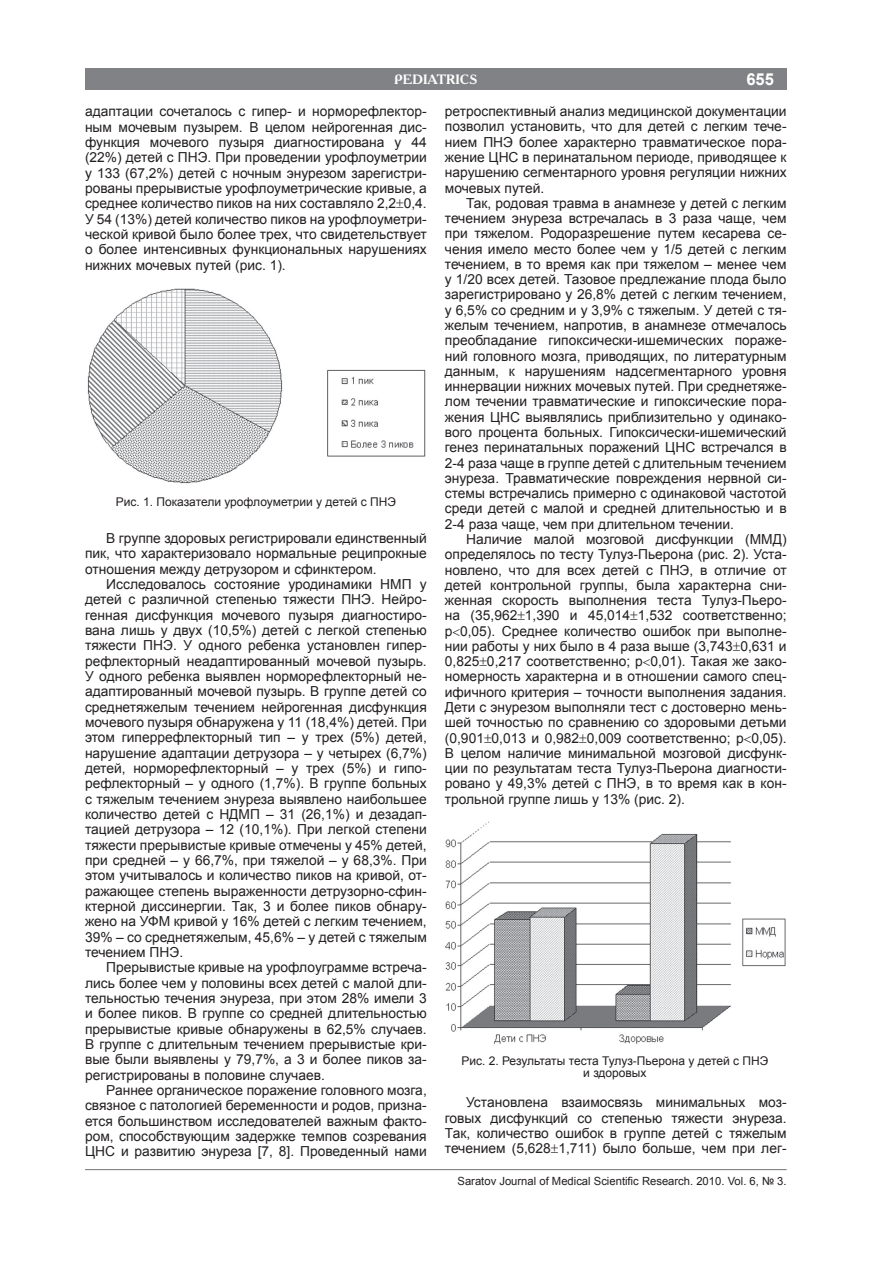
<style>
.page{position:relative;width:893px;height:1263px;background:#fff}
.page>*{position:absolute;margin:0;border:0;box-sizing:border-box;transform-origin:0 0}
.t1{font:700 16.5px "Arial";color:#fff}
.t2{font:13.8px/15.3px "Arial";color:#231f20;text-align:justify}
.t3{font:700 13.5px "Academy C";color:#fff}
.t4{font:12px/12px "Arial";color:#231f20;text-align:center}
.t5{font:11.25px "Arial";color:#231f20}
</style>
<div class="page">
<hr style="left:85px;top:1169px;width:702px;height:1px;background:#808285">
<div style="left:85px;top:68px;width:702px;height:21px;background:#808285"></div>
<img style="left:87px;top:288px;width:339px;height:196px">
<img style="left:445px;top:821px;width:340px;height:223px">
<p class="t1" style="left:746px;top:68px;width:29px">655</p>
<p class="t3" style="left:394px;top:71px;width:85px">PEDIATRICS</p>
<p class="t2" style="left:85px;top:104px;width:343px">адаптации сочеталось с гипер- и норморефлектор&shy;ным мочевым пузырем. В целом нейрогенная дис&shy;функция мочевого пузыря диагностирована у 44 (22%) детей с ПНЭ. При проведении урофлоуметрии у 133 (67,2%) детей с ночным энурезом зарегистри&shy;рованы прерывистые урофлоуметрические кривые, а среднее количество пиков на них составляло 2,2 0,4.<br>У 54 (13%) детей количество пиков на урофлоуметри&shy;ческой кривой было более трех, что свидетельствует о более интенсивных функциональных нарушениях нижних мочевых путей (рис. 1).</p>
<p class="t2" style="left:445px;top:104px;width:343px">ретроспективный анализ медицинской документации позволил установить, что для детей с легким тече&shy;нием ПНЭ более характерно травматическое пора&shy;жение ЦНС в перинатальном периоде, приводящее к нарушению сегментарного уровня регуляции нижних мочевых путей.</p>
<p class="t2" style="left:445px;top:195px;width:343px;text-indent:21px">Так, родовая травма в анамнезе у детей с легким течением энуреза встречалась в 3 раза чаще, чем при тяжелом. Родоразрешение путем кесарева се&shy;чения имело место более чем у 1/5 детей с легким течением, в то время как при тяжелом – менее чем у 1/20 всех детей. Тазовое предлежание плода было зарегистрировано у 26,8% детей с легким течением, у 6,5% со средним и у 3,9% с тяжелым. У детей с тя&shy;желым течением, напротив, в анамнезе отмечалось преобладание гипоксически-ишемических пораже&shy;ний головного мозга, приводящих, по литературным данным, к нарушениям надсегментарного уровня иннервации нижних мочевых путей. При среднетяже&shy;лом течении травматические и гипоксические пора&shy;жения ЦНС выявлялись приблизительно у одинако&shy;вого процента больных. Гипоксически-ишемический генез перинатальных поражений ЦНС встречался в 2-4 раза чаще в группе детей с длительным течением энуреза. Травматические повреждения нервной си&shy;стемы встречались примерно с одинаковой частотой среди детей с малой и средней длительностью и в 2-4 раза чаще, чем при длительном течении.</p>
<p class="t2" style="left:445px;top:532px;width:343px;text-indent:21px">Наличие малой мозговой дисфункции (ММД) определялось по тесту Тулуз-Пьерона (рис. 2). Уста&shy;новлено, что для всех детей с ПНЭ, в отличие от детей контрольной группы, была характерна сни&shy;женная скорость выполнения теста Тулуз-Пьеро&shy;на (35,962 1,390 и 45,014 1,532 соответственно; р 0,05). Среднее количество ошибок при выполне&shy;нии работы у них было в 4 раза выше (3,743 0,631 и 0,825 0,217 соответственно; р 0,01). Такая же зако&shy;номерность характерна и в отношении самого спец&shy;ифичного критерия – точности выполнения задания.<br>Дети с энурезом выполняли тест с достоверно мень&shy;шей точностью по сравнению со здоровыми детьми (0,901 0,013 и 0,982 0,009 соответственно; р 0,05).<br>В целом наличие минимальной мозговой дисфунк&shy;ции по результатам теста Тулуз-Пьерона диагности&shy;ровано у 49,3% детей с ПНЭ, в то время как в кон&shy;трольной группе лишь у 13% (рис. 2).</p>
<p class="t4" style="left:116px;top:496px;width:281px">Рис. 1. Показатели урофлоуметрии у детей с ПНЭ</p>
<p class="t2" style="left:85px;top:531px;width:343px;text-indent:21px">В группе здоровых регистрировали единственный пик, что характеризовало нормальные реципрокные отношения между детрузором и сфинктером.</p>
<p class="t2" style="left:85px;top:577px;width:343px;text-indent:21px">Исследовалось состояние уродинамики НМП у детей с различной степенью тяжести ПНЭ. Нейро&shy;генная дисфункция мочевого пузыря диагностиро&shy;вана лишь у двух (10,5%) детей с легкой степенью тяжести ПНЭ. У одного ребенка установлен гипер&shy;рефлекторный неадаптированный мочевой пузырь.<br>У одного ребенка выявлен норморефлекторный не&shy;адаптированный мочевой пузырь. В группе детей со среднетяжелым течением нейрогенная дисфункция мочевого пузыря обнаружена у 11 (18,4%) детей. При этом гиперрефлекторный тип – у трех (5%) детей, нарушение адаптации детрузора – у четырех (6,7%) детей, норморефлекторный – у трех (5%) и гипо&shy;рефлекторный – у одного (1,7%). В группе больных с тяжелым течением энуреза выявлено наибольшее количество детей с НДМП – 31 (26,1%) и дезадап&shy;тацией детрузора – 12 (10,1%). При легкой степени тяжести прерывистые кривые отмечены у 45% детей, при средней – у 66,7%, при тяжелой – у 68,3%. При этом учитывалось и количество пиков на кривой, от&shy;ражающее степень выраженности детрузорно-сфин&shy;ктерной диссинергии. Так, 3 и более пиков обнару&shy;жено на УФМ кривой у 16% детей с легким течением, 39% – со среднетяжелым, 45,6% – у детей с тяжелым течением ПНЭ.</p>
<p class="t2" style="left:85px;top:960px;width:343px;text-indent:21px">Прерывистые кривые на урофлоуграмме встреча&shy;лись более чем у половины всех детей с малой дли&shy;тельностью течения энуреза, при этом 28% имели 3 и более пиков. В группе со средней длительностью прерывистые кривые обнаружены в 62,5% случаев.<br>В группе с длительным течением прерывистые кри&shy;вые были выявлены у 79,7%, а 3 и более пиков за&shy;регистрированы в половине случаев.</p>
<p class="t2" style="left:85px;top:1083px;width:343px;text-indent:21px">Раннее органическое поражение головного мозга, связное с патологией беременности и родов, призна&shy;ется большинством исследователей важным факто&shy;ром, способствующим задержке темпов созревания ЦНС и развитию энуреза [7, 8]. Проведенный нами</p>
<p class="t4" style="left:461px;top:1054px;width:307px">Рис. 2. Результаты теста Тулуз-Пьерона у детей с ПНЭ и здоровых</p>
<p class="t2" style="left:445px;top:1095px;width:343px;text-indent:21px">Установлена взаимосвязь минимальных моз&shy;говых дисфункций со степенью тяжести энуреза.<br>Так, количество ошибок в группе детей с тяжелым течением (5,628 1,711) было больше, чем при лег-</p>
<p class="t5" style="left:458px;top:1174px;width:331px">Saratov Journal of Medical Scientific Research. 2010. Vol. 6, № 3.</p>
</div>
